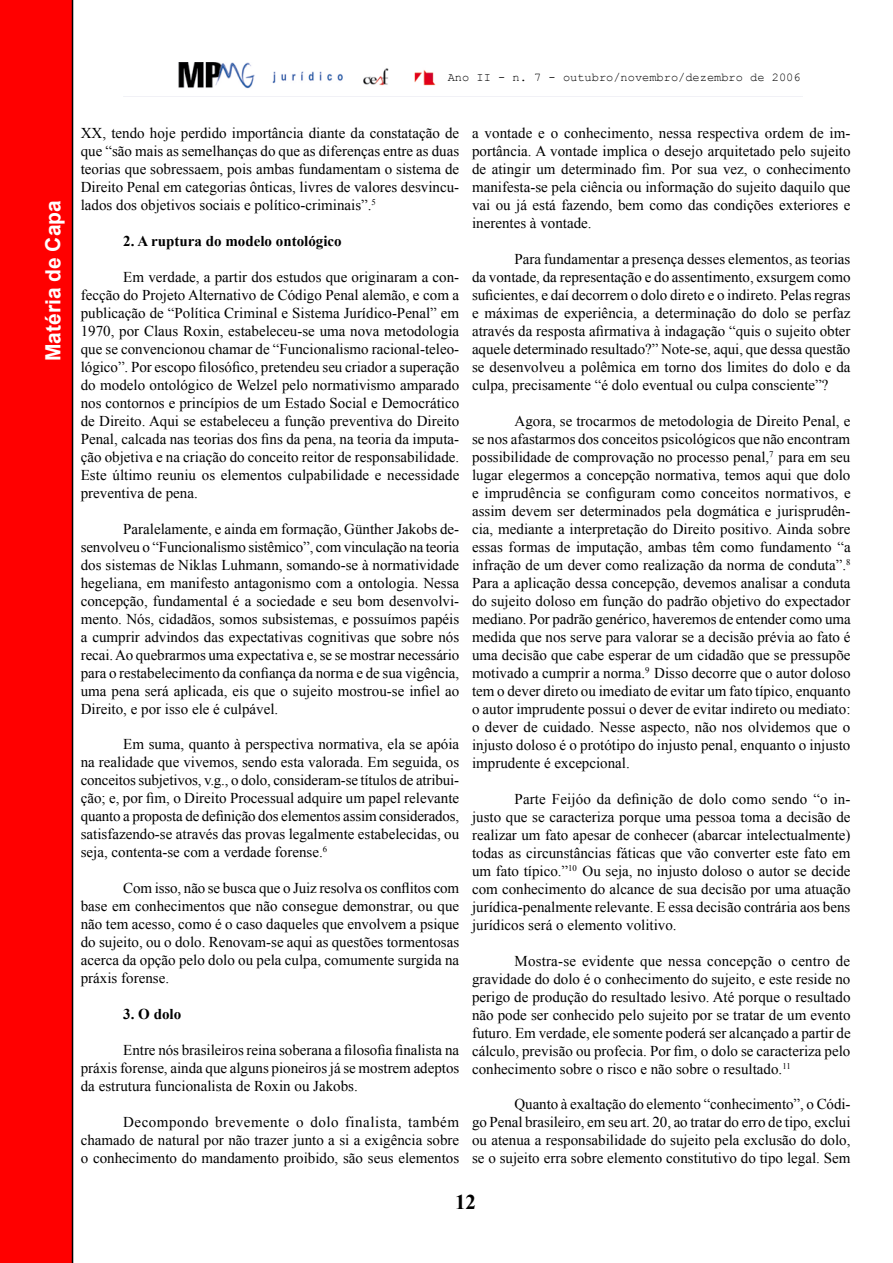
<style>
.page{position:relative;width:893px;height:1263px;background:#fff}
.page>*{position:absolute;margin:0;border:0;box-sizing:border-box;transform-origin:0 0}
.t1{font:700 21px "Arial";color:#fff}
.t2{font:700 21px "Times New Roman";color:#000}
.t3{font:15px/18px "Times New Roman";color:#000;text-align:justify}
.t4{font:700 15px "Times New Roman";color:#000}
.t5{font:12px "Courier New";color:#000}
</style>
<div class="page">
<div style="left:0;top:0;width:73px;height:1263px;background:#f00"></div>
<img style="left:178px;top:62px;width:258px;height:27px">
<p class="t5" style="left:448px;top:70px;width:354px">Ano II - n. 7 - outubro/novembro/dezembro de 2006</p>
<h1 class="t1" style="left:39px;top:361px;width:163px;rotate:-90deg">Matéria de Capa</h1>
<p class="t3" style="left:81px;top:124px;width:380px">XX, tendo hoje perdido importância diante da constatação de que “são mais as semelhanças do que as diferenças entre as duas teorias que sobressaem, pois ambas fundamentam o sistema de Direito Penal em categorias ônticas, livres de valores desvincu&shy;lados dos objetivos sociais e político-criminais”.<sup>5</sup></p>
<p class="t4" style="left:123px;top:230px;width:220px">2. A ruptura do modelo ontológico</p>
<p class="t3" style="left:81px;top:267px;width:380px;text-indent:43px">Em verdade, a partir dos estudos que originaram a con&shy;fecção do Projeto Alternativo de Código Penal alemão, e com a publicação de “Política Criminal e Sistema Jurídico-Penal” em 1970, por Claus Roxin, estabeleceu-se uma nova metodologia que se convencionou chamar de “Funcionalismo racional-teleo&shy;lógico”. Por escopo filosófico, pretendeu seu criador a superação do modelo ontológico de Welzel pelo normativismo amparado nos contornos e princípios de um Estado Social e Democrático de Direito. Aqui se estabeleceu a função preventiva do Direito Penal, calcada nas teorias dos fins da pena, na teoria da imputa&shy;ção objetiva e na criação do conceito reitor de responsabilidade.<br>Este último reuniu os elementos culpabilidade e necessidade preventiva de pena.</p>
<p class="t3" style="left:81px;top:519px;width:380px;text-indent:43px">Paralelamente, e ainda em formação, Günther Jakobs de&shy;senvolveu o “Funcionalismo sistêmico”, com vinculação na teoria dos sistemas de Niklas Luhmann, somando-se à normatividade hegeliana, em manifesto antagonismo com a ontologia. Nessa concepção, fundamental é a sociedade e seu bom desenvolvi&shy;mento. Nós, cidadãos, somos subsistemas, e possuímos papéis a cumprir advindos das expectativas cognitivas que sobre nós recai. Ao quebrarmos uma expectativa e, se se mostrar necessário para o restabelecimento da confiança da norma e de sua vigência, uma pena será aplicada, eis que o sujeito mostrou-se infiel ao Direito, e por isso ele é culpável.</p>
<p class="t3" style="left:81px;top:735px;width:380px;text-indent:43px">Em suma, quanto à perspectiva normativa, ela se apóia na realidade que vivemos, sendo esta valorada. Em seguida, os conceitos subjetivos, v.g., o dolo, consideram-se títulos de atribui&shy;ção; e, por fim, o Direito Processual adquire um papel relevante quanto a proposta de definição dos elementos assim considerados, satisfazendo-se através das provas legalmente estabelecidas, ou seja, contenta-se com a verdade forense.<sup>6</sup></p>
<p class="t3" style="left:81px;top:879px;width:380px;text-indent:43px">Com isso, não se busca que o Juiz resolva os conflitos com base em conhecimentos que não consegue demonstrar, ou que não tem acesso, como é o caso daqueles que envolvem a psique do sujeito, ou o dolo. Renovam-se aqui as questões tormentosas acerca da opção pelo dolo ou pela culpa, comumente surgida na práxis forense.</p>
<p class="t4" style="left:123px;top:1004px;width:59px">3. O dolo</p>
<p class="t3" style="left:81px;top:1041px;width:380px;text-indent:43px">Entre nós brasileiros reina soberana a filosofia finalista na práxis forense, ainda que alguns pioneiros já se mostrem adeptos da estrutura funcionalista de Roxin ou Jakobs.</p>
<p class="t3" style="left:81px;top:1113px;width:380px;text-indent:43px">Decompondo brevemente o dolo finalista, também chamado de natural por não trazer junto a si a exigência sobre o conhecimento do mandamento proibido, são seus elementos</p>
<p class="t3" style="left:472px;top:124px;width:380px">a vontade e o conhecimento, nessa respectiva ordem de im&shy;portância. A vontade implica o desejo arquitetado pelo sujeito de atingir um determinado fim. Por sua vez, o conhecimento manifesta-se pela ciência ou informação do sujeito daquilo que vai ou já está fazendo, bem como das condições exteriores e inerentes à vontade.</p>
<p class="t3" style="left:472px;top:250px;width:380px;text-indent:43px">Para fundamentar a presença desses elementos, as teorias da vontade, da representação e do assentimento, exsurgem como suficientes, e daí decorrem o dolo direto e o indireto. Pelas regras e máximas de experiência, a determinação do dolo se perfaz através da resposta afirmativa à indagação “quis o sujeito obter aquele determinado resultado?” Note-se, aqui, que dessa questão se desenvolveu a polêmica em torno dos limites do dolo e da culpa, precisamente “é dolo eventual ou culpa consciente”?</p>
<p class="t3" style="left:472px;top:411px;width:380px;text-indent:43px">Agora, se trocarmos de metodologia de Direito Penal, e se nos afastarmos dos conceitos psicológicos que não encontram possibilidade de comprovação no processo penal,<sup>7</sup> para em seu lugar elegermos a concepção normativa, temos aqui que dolo e imprudência se configuram como conceitos normativos, e assim devem ser determinados pela dogmática e jurisprudên&shy;cia, mediante a interpretação do Direito positivo. Ainda sobre essas formas de imputação, ambas têm como fundamento “a infração de um dever como realização da norma de conduta”.<sup>8<br></sup>Para a aplicação dessa concepção, devemos analisar a conduta do sujeito doloso em função do padrão objetivo do expectador mediano. Por padrão genérico, haveremos de entender como uma medida que nos serve para valorar se a decisão prévia ao fato é uma decisão que cabe esperar de um cidadão que se pressupõe motivado a cumprir a norma.<sup>9</sup> Disso decorre que o autor doloso tem o dever direto ou imediato de evitar um fato típico, enquanto o autor imprudente possui o dever de evitar indireto ou mediato: o dever de cuidado. Nesse aspecto, não nos olvidemos que o injusto doloso é o protótipo do injusto penal, enquanto o injusto imprudente é excepcional.</p>
<p class="t3" style="left:472px;top:789px;width:380px;text-indent:43px">Parte Feijóo da definição de dolo como sendo “o in&shy;justo que se caracteriza porque uma pessoa toma a decisão de realizar um fato apesar de conhecer (abarcar intelectualmente) todas as circunstâncias fáticas que vão converter este fato em um fato típico.”<sup>10</sup> Ou seja, no injusto doloso o autor se decide com conhecimento do alcance de sua decisão por uma atuação jurídica-penalmente relevante. E essa decisão contrária aos bens jurídicos será o elemento volitivo.</p>
<p class="t3" style="left:472px;top:951px;width:380px;text-indent:43px">Mostra-se evidente que nessa concepção o centro de gravidade do dolo é o conhecimento do sujeito, e este reside no perigo de produção do resultado lesivo. Até porque o resultado não pode ser conhecido pelo sujeito por se tratar de um evento futuro. Em verdade, ele somente poderá ser alcançado a partir de cálculo, previsão ou profecia. Por fim, o dolo se caracteriza pelo conhecimento sobre o risco e não sobre o resultado.<sup>11</sup></p>
<p class="t3" style="left:472px;top:1095px;width:380px;text-indent:43px">Quanto à exaltação do elemento “conhecimento”, o Códi&shy;go Penal brasileiro, em seu art. 20, ao tratar do erro de tipo, exclui ou atenua a responsabilidade do sujeito pela exclusão do dolo, se o sujeito erra sobre elemento constitutivo do tipo legal. Sem</p>
<h1 class="t2" style="left:455px;top:1188px;width:22px">12</h1>
</div>
